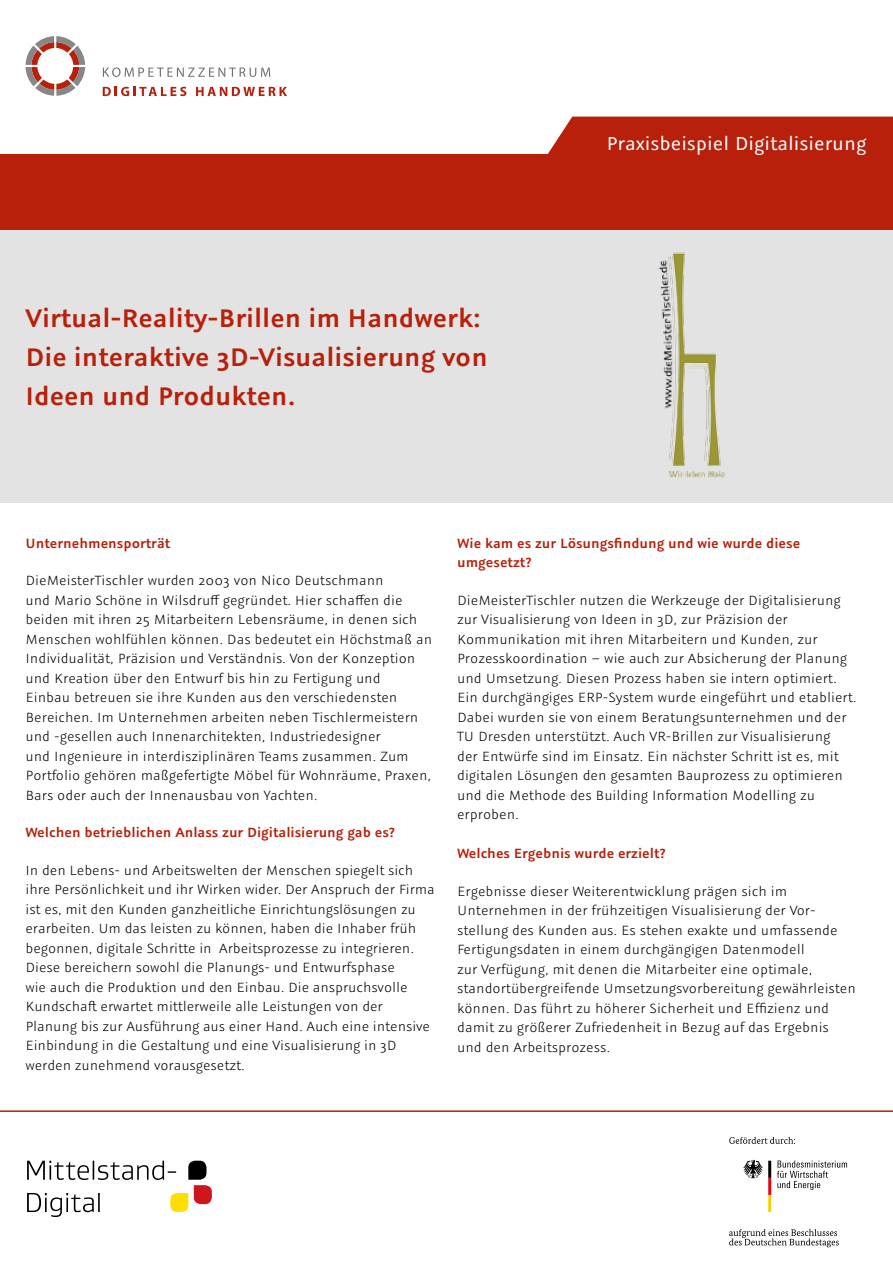
<style>
.page{position:relative;width:893px;height:1263px;background:#fff}
.page>*{position:absolute;margin:0;border:0;box-sizing:border-box;transform-origin:0 0}
.t1{font:600 28.5px/39px "Graublau Sans";color:#b8200b}
.t2{font:21px "Graublau Sans";color:#fff}
.t3{font:300 15px/19.5px "Graublau Sans";color:#000}
.t4{font:600 15px/19.5px "Graublau Sans";color:#b8200b}
</style>
<div class="page">
<div style="left:0;top:226px;width:893px;height:277px;background:#e3e3e3"></div>
<hr style="left:0;top:1110px;width:893px;height:2px;background:#b8200b">
<div style="left:0;top:154px;width:893px;height:76px;background:#b8200b"></div>
<div style="left:548px;top:117px;width:345px;height:37px;background:#b8200b"></div>
<svg style="left:743px;top:1160px;width:28px;height:52px"></svg>
<svg style="left:777px;top:1160px;width:70px;height:30px"></svg>
<svg style="left:729px;top:1137px;width:66px;height:7px"></svg>
<svg style="left:729px;top:1229px;width:110px;height:18px"></svg>
<svg style="left:27px;top:1161px;width:185px;height:56px"></svg>
<svg style="left:103px;top:67px;width:167px;height:10px"></svg>
<svg style="left:103px;top:87px;width:83px;height:9px"></svg>
<svg style="left:196px;top:87px;width:91px;height:9px"></svg>
<svg style="left:26px;top:36px;width:59px;height:60px"></svg>
<img style="left:658px;top:252px;width:67px;height:226px">
<h1 class="t1" style="left:26px;top:298px;width:464px">Virtual-Reality-Brillen im Handwerk:<br>Die interaktive 3D-Visualisierung von<br>Ideen und Produkten.</h1>
<h2 class="t2" style="left:606px;top:131px;width:261px">Praxisbeispiel Digitalisierung</h2>
<p class="t4" style="left:26px;top:533px;width:146px">Unternehmensporträt</p>
<p class="t3" style="left:26px;top:570px;width:408px">DieMeisterTischler wurden 2003 von Nico Deutschmann<br>und Mario Schöne in Wilsdruff gegründet. Hier schaffen die beiden mit ihren 25 Mitarbeitern Lebensräume, in denen sich Menschen wohlfühlen können. Das bedeutet ein Höchstmaß an Individualität, Präzision und Verständnis. Von der Konzeption und Kreation über den Entwurf bis hin zu Fertigung und<br>Einbau betreuen sie ihre Kunden aus den verschiedensten Bereichen. Im Unternehmen arbeiten neben Tischlermeistern und -gesellen auch Innenarchitekten, Industriedesigner<br>und Ingenieure in interdisziplinären Teams zusammen. Zum Portfolio gehören maßgefertigte Möbel für Wohnräume, Praxen, Bars oder auch der Innenausbau von Yachten.</p>
<p class="t4" style="left:26px;top:822px;width:371px">Welchen betrieblichen Anlass zur Digitalisierung gab es?</p>
<p class="t3" style="left:26px;top:860px;width:411px">In den Lebens- und Arbeitswelten der Menschen spiegelt sich ihre Persönlichkeit und ihr Wirken wider. Der Anspruch der Firma ist es, mit den Kunden ganzheitliche Einrichtungslösungen zu erarbeiten. Um das leisten zu können, haben die Inhaber früh begonnen, digitale Schritte in Arbeitsprozesse zu integrieren.<br>Diese bereichern sowohl die Planungs- und Entwurfsphase<br>wie auch die Produktion und den Einbau. Die anspruchsvolle Kundschaft erwartet mittlerweile alle Leistungen von der Planung bis zur Ausführung aus einer Hand. Auch eine intensive Einbindung in die Gestaltung und eine Visualisierung in 3D werden zunehmend vorausgesetzt.</p>
<p class="t4" style="left:457px;top:533px;width:345px">Wie kam es zur Lösungsfindung und wie wurde diese umgesetzt?</p>
<p class="t3" style="left:457px;top:590px;width:401px">DieMeisterTischler nutzen die Werkzeuge der Digitalisierung zur Visualisierung von Ideen in 3D, zur Präzision der Kommunikation mit ihren Mitarbeitern und Kunden, zur Prozesskoordination – wie auch zur Absicherung der Planung und Umsetzung. Diesen Prozess haben sie intern optimiert.<br>Ein durchgängiges ERP-System wurde eingeführt und etabliert.<br>Dabei wurden sie von einem Beratungsunternehmen und der TU Dresden unterstützt. Auch VR-Brillen zur Visualisierung<br>der Entwürfe sind im Einsatz. Ein nächster Schritt ist es, mit digitalen Lösungen den gesamten Bauprozess zu optimieren und die Methode des Building Information Modelling zu erproben.</p>
<p class="t4" style="left:457px;top:843px;width:210px">Welches Ergebnis wurde erzielt?</p>
<p class="t3" style="left:457px;top:881px;width:400px">Ergebnisse dieser Weiterentwicklung prägen sich im Unternehmen in der frühzeitigen Visualisierung der Vor&shy;stellung des Kunden aus. Es stehen exakte und umfassende Fertigungsdaten in einem durchgängigen Datenmodell<br>zur Verfügung, mit denen die Mitarbeiter eine optimale, standortübergreifende Umsetzungsvorbereitung gewährleisten können. Das führt zu höherer Sicherheit und Effizienz und damit zu größerer Zufriedenheit in Bezug auf das Ergebnis und den Arbeitsprozess.</p>
</div>
